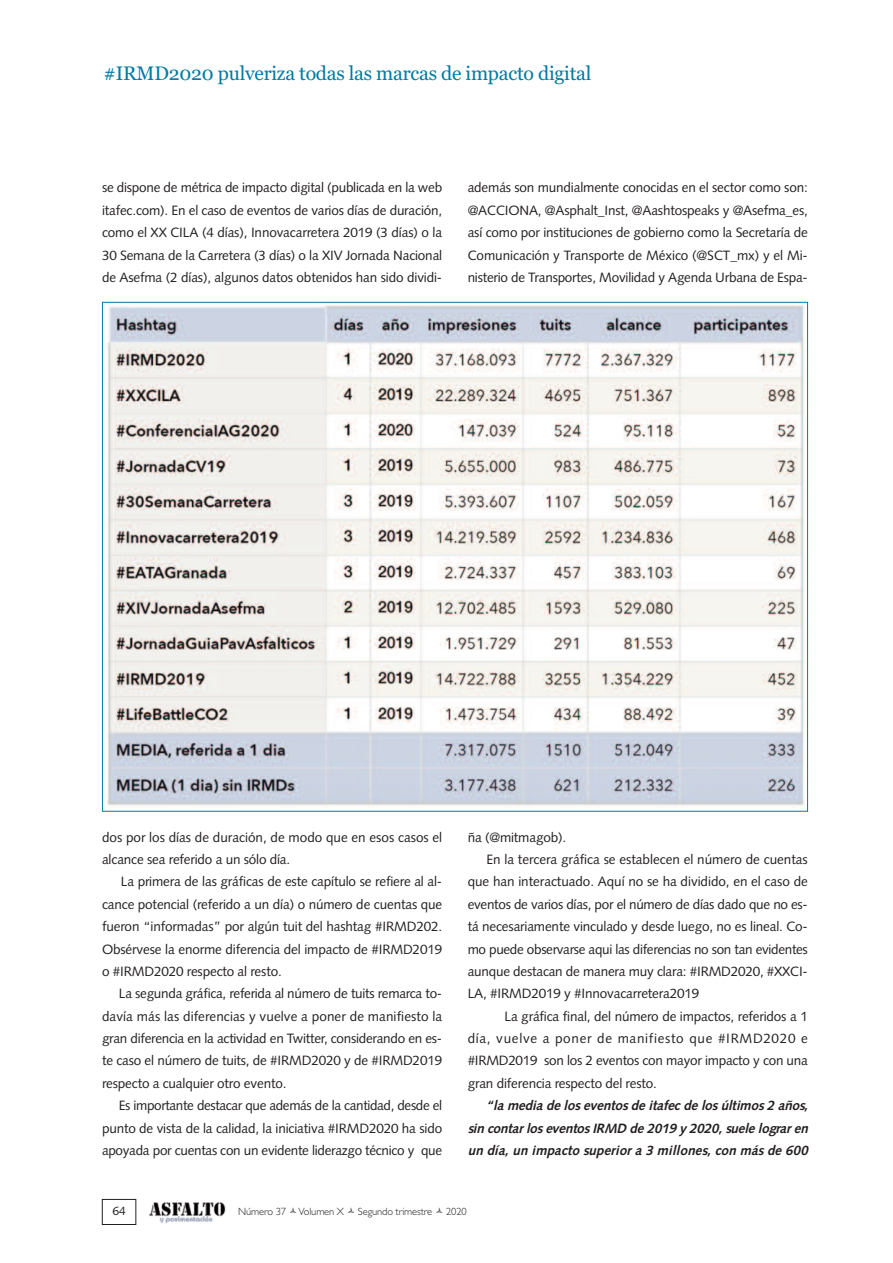
<style>
.page{position:relative;width:893px;height:1263px;background:#fff}
.page>*{position:absolute;margin:0;border:0;box-sizing:border-box;transform-origin:0 0}
.t1{font:19.5px "Georgia";letter-spacing:-.01em;color:#007ba3}
.t2{font:13.5px/22.4px "Syntax LT Std";letter-spacing:-.01em;color:#231f20;text-align:justify}
.t3{font:italic 700 13.5px/22.4px "Syntax LT Std";letter-spacing:-.01em;color:#231f20;text-align:justify}
.t4{font:13.5px "Syntax LT Std";letter-spacing:.05em;color:#231f20}
.t5{font:12px "Syntax LT Std";color:#231f20}
.t6{font:300 10.5px "Gill Sans";letter-spacing:-.01em;color:#231f20}
</style>
<div class="page">
<img style="left:149px;top:1202px;width:77px;height:21px">
<div style="left:102px;top:1199px;width:34px;height:26px;border:1px solid #231f20"></div>
<img style="left:107px;top:304px;width:698px;height:502px">
<h1 class="t1" style="left:104px;top:62px;width:489px">#IRMD2020 pulveriza todas las marcas de impacto digital</h1>
<p class="t2" style="left:102px;top:178px;width:342px">se dispone de métrica de impacto digital (publicada en la web itafec.com). En el caso de eventos de varios días de duración, como el XX CILA (4 días), Innovacarretera 2019 (3 días) o la 30 Semana de la Carretera (3 días) o la XIV Jornada Nacional de Asefma (2 días), algunos datos obtenidos han sido dividi-</p>
<p class="t2" style="left:468px;top:178px;width:342px">además son mundialmente conocidas en el sector como son: @ACCIONA, @Asphalt_Inst, @Aashtospeaks y @Asefma_es, así como por instituciones de gobierno como la Secretaría de Comunicación y Transporte de México (@SCT_mx) y el Mi&shy;nisterio de Transportes, Movilidad y Agenda Urbana de Espa-</p>
<p class="t2" style="left:102px;top:827px;width:342px">dos por los días de duración, de modo que en esos casos el alcance sea referido a un sólo día.</p>
<p class="t2" style="left:102px;top:872px;width:342px;text-indent:19px">La primera de las gráficas de este capítulo se refiere al al&shy;cance potencial (referido a un día) o número de cuentas que fueron “informadas” por algún tuit del hashtag #IRMD202.<br>Obsérvese la enorme diferencia del impacto de #IRMD2019 o #IRMD2020 respecto al resto.</p>
<p class="t2" style="left:102px;top:983px;width:342px;text-indent:17px">La segunda gráfica, referida al número de tuits remarca to&shy;davía más las diferencias y vuelve a poner de manifiesto la gran diferencia en la actividad en Twitter, considerando en es&shy;te caso el número de tuits, de #IRMD2020 y de #IRMD2019 respecto a cualquier otro evento.</p>
<p class="t2" style="left:102px;top:1095px;width:342px;text-indent:17px">Es importante destacar que además de la cantidad, desde el punto de vista de la calidad, la iniciativa #IRMD2020 ha sido apoyada por cuentas con un evidente liderazgo técnico y que</p>
<p class="t2" style="left:468px;top:827px;width:100px">ña (@mitmagob).</p>
<p class="t2" style="left:486px;top:849px;width:323px">En la tercera gráfica se establecen el número de cuentas</p>
<p class="t2" style="left:468px;top:872px;width:342px">que han interactuado. Aquí no se ha dividido, en el caso de</p>
<p class="t2" style="left:468px;top:894px;width:342px">eventos de varios días, por el número de días dado que no es-</p>
<p class="t2" style="left:468px;top:916px;width:342px">tá necesariamente vinculado y desde luego, no es lineal. Co-</p>
<p class="t2" style="left:468px;top:939px;width:342px">mo puede observarse aqui las diferencias no son tan evidentes</p>
<p class="t2" style="left:468px;top:961px;width:342px">aunque destacan de manera muy clara: #IRMD2020, #XXCI-</p>
<p class="t2" style="left:468px;top:983px;width:233px">LA, #IRMD2019 y #Innovacarretera2019</p>
<p class="t2" style="left:504px;top:1006px;width:305px">La gráfica final, del número de impactos, referidos a 1</p>
<p class="t4" style="left:468px;top:1033px;width:342px">día, vuelve a poner de manifiesto que #IRMD2020 e</p>
<p class="t2" style="left:468px;top:1051px;width:342px">#IRMD2019 son los 2 eventos con mayor impacto y con una</p>
<p class="t2" style="left:468px;top:1073px;width:191px">gran diferencia respecto del resto.</p>
<p class="t3" style="left:468px;top:1095px;width:345px;text-indent:18px">“la media de los eventos de itafec de los últimos 2 años, sin contar los eventos IRMD de 2019 y 2020, suele lograr en un día, un impacto superior a 3 millones, con más de 600</p>
<p class="t5" style="left:112px;top:1206px;width:15px">64</p>
<p class="t6" style="left:238px;top:1205px;width:107px">Número 37 Volumen X</p>
<p class="t6" style="left:358px;top:1205px;width:76px">Segundo trimestre</p>
<p class="t6" style="left:446px;top:1205px;width:22px">2020</p>
</div>
